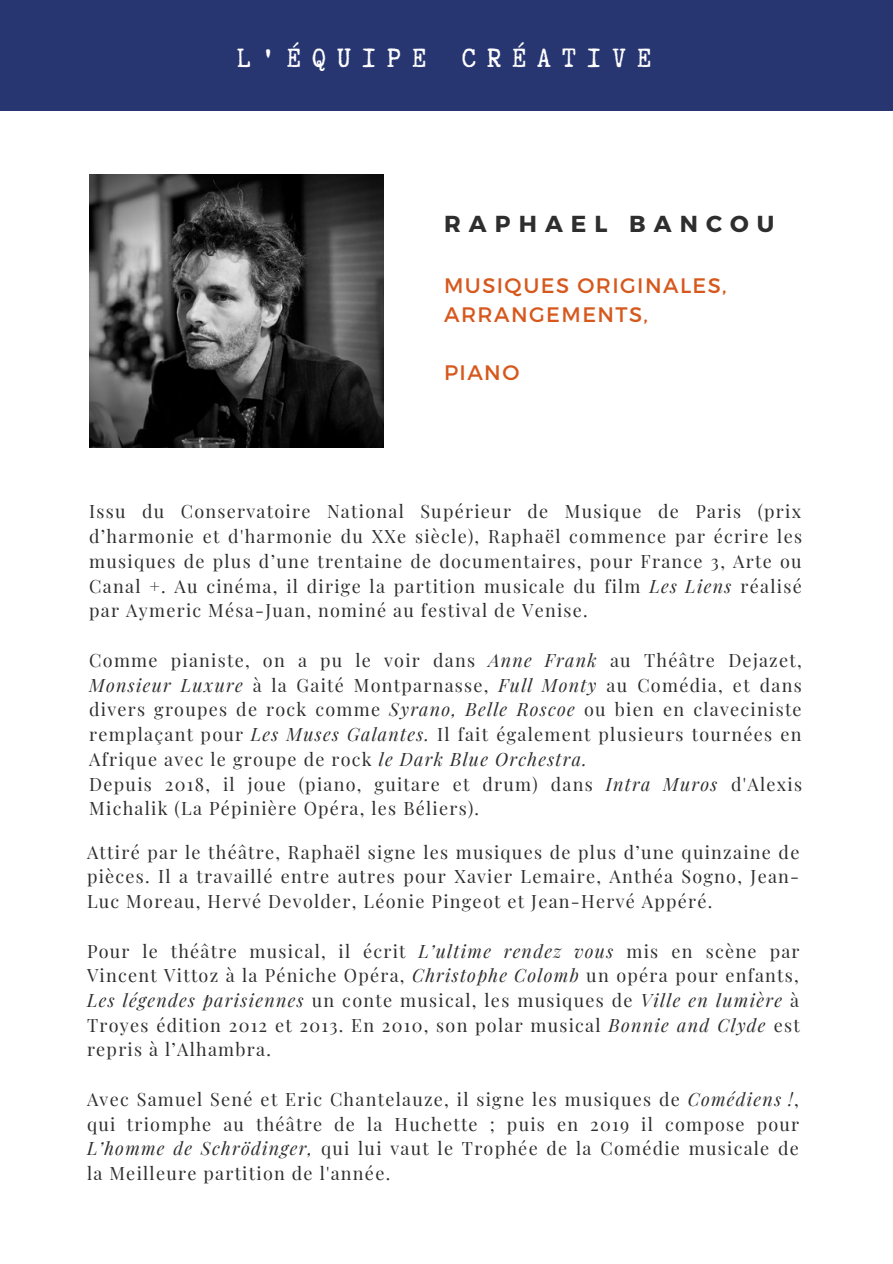
<style>
.page{position:relative;width:893px;height:1264px;background:#fff}
.page>*{position:absolute;margin:0;border:0;box-sizing:border-box;transform-origin:0 0}
.t1{font:31.5px "Truetypewriter Polygl OTT";letter-spacing:.35em;color:#fff}
.t2{font:700 23.1px "Montserrat";letter-spacing:.35em;color:#2e2e2e}
.t3{font:21px/29.2px "Montserrat";letter-spacing:.07em;color:#d6581d}
.t4{font:18px/24.8px "Playfair Display";letter-spacing:.07em;color:#2e2e2e;text-align:justify}
.s1{font-style:italic}
</style>
<div class="page">
<svg style="left:89px;top:175px;width:295px;height:273px;background:#444"></svg>
<div style="left:0;top:0;width:892px;height:111px;background:#273570"></div>
<h1 class="t1" style="left:237px;top:41px;width:415px">L'ÉQUIPE CRÉATIVE</h1>
<p class="t2" style="left:444px;top:208px;width:332px">RAPHAEL BANCOU</p>
<p class="t3" style="left:444px;top:269px;width:284px">MUSIQUES ORIGINALES,<br>ARRANGEMENTS,</p>
<p class="t3" style="left:444px;top:357px;width:77px">PIANO</p>
<p class="t4" style="left:89px;top:498px;width:714px">Issu du Conservatoire National Supérieur de Musique de Paris (prix d’harmonie et d'harmonie du XXe siècle), Raphaël commence par écrire les musiques de plus d’une trentaine de documentaires, pour France 3, Arte ou Canal +. Au cinéma, il dirige la partition musicale du film <span class="s1">Les Liens</span> réalisé par Aymeric Mésa-Juan, nominé au festival de Venise.</p>
<p class="t4" style="left:89px;top:647px;width:714px;text-align:left">Comme pianiste, on a pu le voir dans <span class="s1">Anne Frank</span> au Théâtre Dejazet, <span class="s1">Monsieur Luxure</span> à la Gaité Montparnasse, <span class="s1">Full Monty</span> au Comédia, et dans divers groupes de rock comme <span class="s1">Syrano, Belle Roscoe</span> ou bien en claveciniste remplaçant pour <span class="s1">Les Muses Galantes.</span> Il fait également plusieurs tournées en Afrique avec le groupe de rock <span class="s1">le Dark Blue Orchestra.<br></span>Depuis 2018, il joue (piano, guitare et drum) dans <span class="s1">Intra Muros</span> d'Alexis Michalik (La Pépinière Opéra, les Béliers).</p>
<p class="t4" style="left:87px;top:838px;width:714px">Attiré par le théâtre, Raphaël signe les musiques de plus d’une quinzaine de pièces. Il a travaillé entre autres pour Xavier Lemaire, Anthéa Sogno, Jean-Luc Moreau, Hervé Devolder, Léonie Pingeot et Jean-Hervé Appéré.</p>
<p class="t4" style="left:87px;top:937px;width:714px">Pour le théâtre musical, il écrit <span class="s1">L’ultime rendez vous</span> mis en scène par Vincent Vittoz à la Péniche Opéra, <span class="s1">Christophe Colomb</span> un opéra pour enfants, <span class="s1">Les légendes parisiennes</span> un conte musical, les musiques de <span class="s1">Ville en lumière</span> à Troyes édition 2012 et 2013. En 2010, son polar musical <span class="s1">Bonnie and Clyde</span> est repris à l’Alhambra.</p>
<p class="t4" style="left:87px;top:1086px;width:713px">Avec Samuel Sené et Eric Chantelauze, il signe les musiques de <span class="s1">Comédiens !</span>, qui triomphe au théâtre de la Huchette ; puis en 2019 il compose pour <span class="s1">L’homme de Schrödinger,</span> qui lui vaut le Trophée de la Comédie musicale de la Meilleure partition de l'année.</p>
</div>
